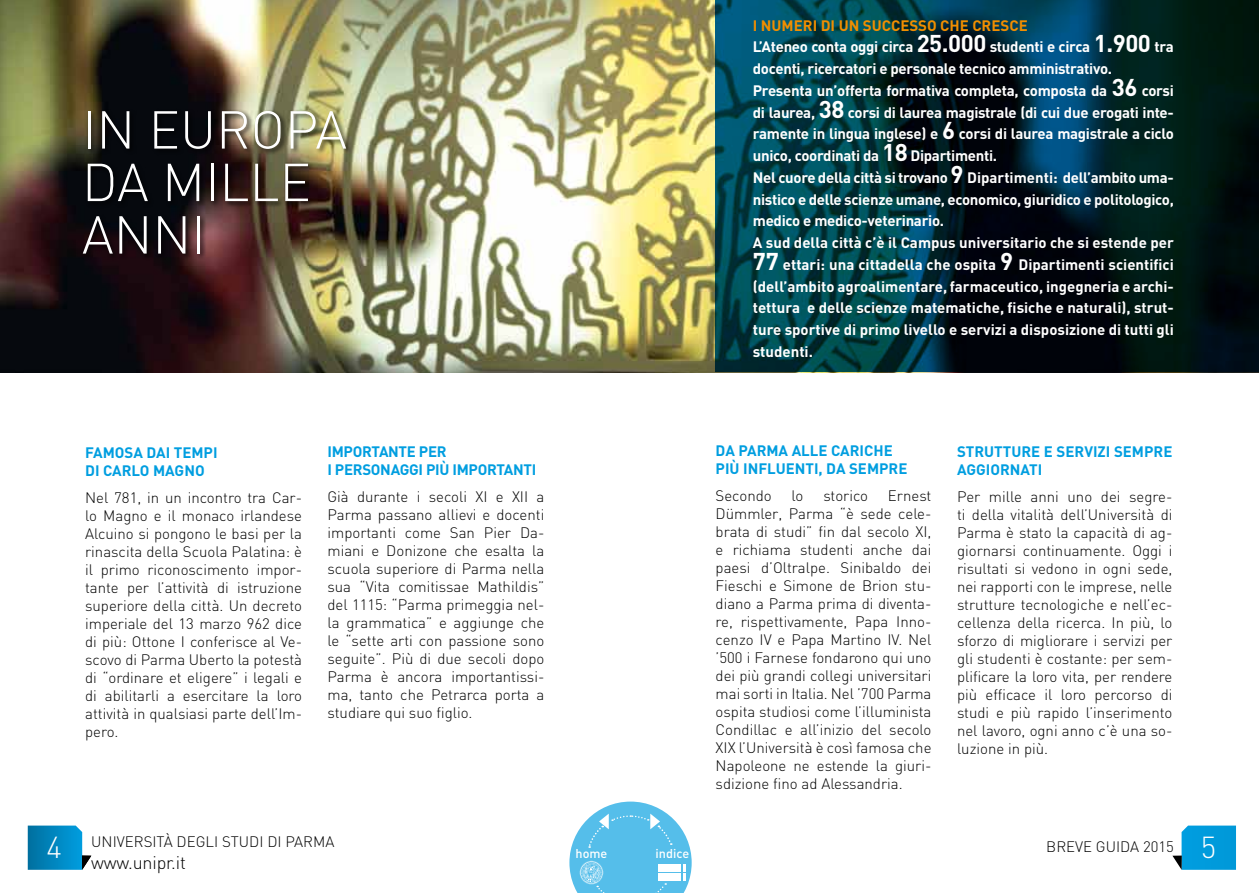
<style>
.page{position:relative;width:1259px;height:893px;background:#fff}
.page>*{position:absolute;margin:0;border:0;box-sizing:border-box;transform-origin:0 0}
.t1{font:300 52.5px/52.5px "DIN";color:#fff}
.t2{font:300 30px "DIN";color:#fff}
.t3{font:300 18px "DIN";letter-spacing:-.01em;color:#000}
.t4{font:300 15px/18px "DIN";color:#000;text-align:justify}
.t5{font:700 15px/21.8px "DIN";letter-spacing:-.02em;color:#fff}
.t6{font:700 15px/18px "DIN";color:#009ee0}
.t7{font:700 15px/18px "DIN";letter-spacing:-.02em;color:#009ee0}
.t8{font:500 12.6px "DIN";color:#fff}
.s1{color:#f18e00}
.s2{font-size:24px}
.s3{font-size:30px;color:#fff}
</style>
<div class="page">
<svg style="left:1172px;top:826px;width:64px;height:44px;background:#23a4db"></svg>
<img style="left:0;top:0;width:715px;height:372px">
<div style="left:81px;top:109px;width:272px;height:152px;background:#000;opacity:.75"></div>
<svg style="left:715px;top:0;width:544px;height:372px;background:#002931"></svg>
<svg style="left:28px;top:826px;width:63px;height:44px;background:#1f91c2"></svg>
<svg style="left:569px;top:802px;width:122px;height:91px"></svg>
<h1 class="t1" style="left:82px;top:103px;width:266px">IN EUROPA<br>DA MILLE<br>ANNI</h1>
<p class="t6" style="left:85px;top:443px;width:134px">FAMOSA DAI TEMPI<br>DI CARLO MAGNO</p>
<p class="t4" style="left:85px;top:488px;width:218px">Nel 781, in un incontro tra Car&shy;lo Magno e il monaco irlandese Alcuino si pongono le basi per la rinascita della Scuola Palatina: è il primo riconoscimento impor&shy;tante per l’attività di istruzione superiore della città. Un decreto imperiale del 13 marzo 962 dice di più: Ottone I conferisce al Ve&shy;scovo di Parma Uberto la potestà di “ordinare et eligere” i legali e di abilitarli a esercitare la loro attività in qualsiasi parte dell’Im&shy;pero.</p>
<p class="t7" style="left:327px;top:442px;width:210px">IMPORTANTE PER<br>I PERSONAGGI PIÙ IMPORTANTI</p>
<p class="t4" style="left:327px;top:487px;width:218px">Già durante i secoli XI e XII a Parma passano allievi e docenti importanti come San Pier Da&shy;miani e Donizone che esalta la scuola superiore di Parma nella sua “Vita comitissae Mathildis” del 1115: “Parma primeggia nel&shy;la grammatica” e aggiunge che le “sette arti con passione sono seguite”. Più di due secoli dopo Parma è ancora importantissi&shy;ma, tanto che Petrarca porta a studiare qui suo figlio.</p>
<p class="t5" style="left:753px;top:14px;width:422px"><span class="s1">I NUMERI DI UN SUCCESSO CHE CRESCE<br></span>L’Ateneo conta oggi circa <span class="s2">25.000</span> studenti e circa <span class="s2">1.900</span> tra docenti, ricercatori e personale tecnico amministrativo.<br>Presenta un’offerta formativa completa, composta da <span class="s2">36</span> corsi di laurea, <span class="s2">38</span> corsi di laurea magistrale (di cui due erogati inte&shy;ramente in lingua inglese) e <span class="s2">6</span> corsi di laurea magistrale a ciclo unico, coordinati da <span class="s2">18</span> Dipartimenti.<br>Nel cuore della città si trovano <span class="s2">9</span> Dipartimenti: dell’ambito uma&shy;nistico e delle scienze umane, economico, giuridico e politologico, medico e medico-veterinario.<br>A sud della città c’è il Campus universitario che si estende per <span class="s2">77</span> ettari: una cittadella che ospita <span class="s2">9</span> Dipartimenti scientifici (dell’ambito agroalimentare, farmaceutico, ingegneria e archi&shy;tettura e delle scienze matematiche, fisiche e naturali), strut&shy;ture sportive di primo livello e servizi a disposizione di tutti gli studenti.</p>
<p class="t6" style="left:715px;top:441px;width:193px">DA PARMA ALLE CARICHE<br>PIÙ INFLUENTI, DA SEMPRE</p>
<p class="t4" style="left:715px;top:486px;width:58px">Secondo</p>
<p class="t4" style="left:791px;top:486px;width:13px">lo</p>
<p class="t4" style="left:823px;top:486px;width:46px">storico</p>
<p class="t4" style="left:715px;top:486px;width:217px;text-indent:172px">Ernest Dümmler, Parma “è sede cele&shy;brata di studi” fin dal secolo XI, e richiama studenti anche dai paesi d’Oltralpe. Sinibaldo dei Fieschi e Simone de Brion stu&shy;diano a Parma prima di diventa&shy;re, rispettivamente, Papa Inno&shy;cenzo IV e Papa Martino IV. Nel ’500 i Farnese fondarono qui uno dei più grandi collegi universitari mai sorti in Italia. Nel ’700 Parma ospita studiosi come l’illuminista Condillac e all’inizio del secolo XIX l’Università è così famosa che Napoleone ne estende la giuri&shy;sdizione fino ad Alessandria.</p>
<p class="t6" style="left:957px;top:442px;width:217px">STRUTTURE E SERVIZI SEMPRE<br>AGGIORNATI</p>
<p class="t4" style="left:957px;top:487px;width:217px">Per mille anni uno dei segre&shy;ti della vitalità dell’Università di Parma è stato la capacità di ag&shy;giornarsi continuamente. Oggi i risultati si vedono in ogni sede, nei rapporti con le imprese, nelle strutture tecnologiche e nell’ec&shy;cellenza della ricerca. In più, lo sforzo di migliorare i servizi per gli studenti è costante: per sem&shy;plificare la loro vita, per rendere più efficace il loro percorso di studi e più rapido l’inserimento nel lavoro, ogni anno c’è una so&shy;luzione in più.</p>
<p class="t4" style="left:91px;top:832px;width:245px">UNIVERSITÀ DEGLI STUDI DI PARMA</p>
<p class="t3" style="left:91px;top:852px;width:96px">www.unipr.it</p>
<h2 class="t2" style="left:47px;top:829px;width:17px">4</h2>
<p class="t4" style="left:1046px;top:838px;width:171px">BREVE GUIDA 2015 <span class="s3">5</span></p>
<p class="t8" style="left:575px;top:845px;width:33px">home</p>
<p class="t8" style="left:655px;top:845px;width:35px">indice</p>
</div>
